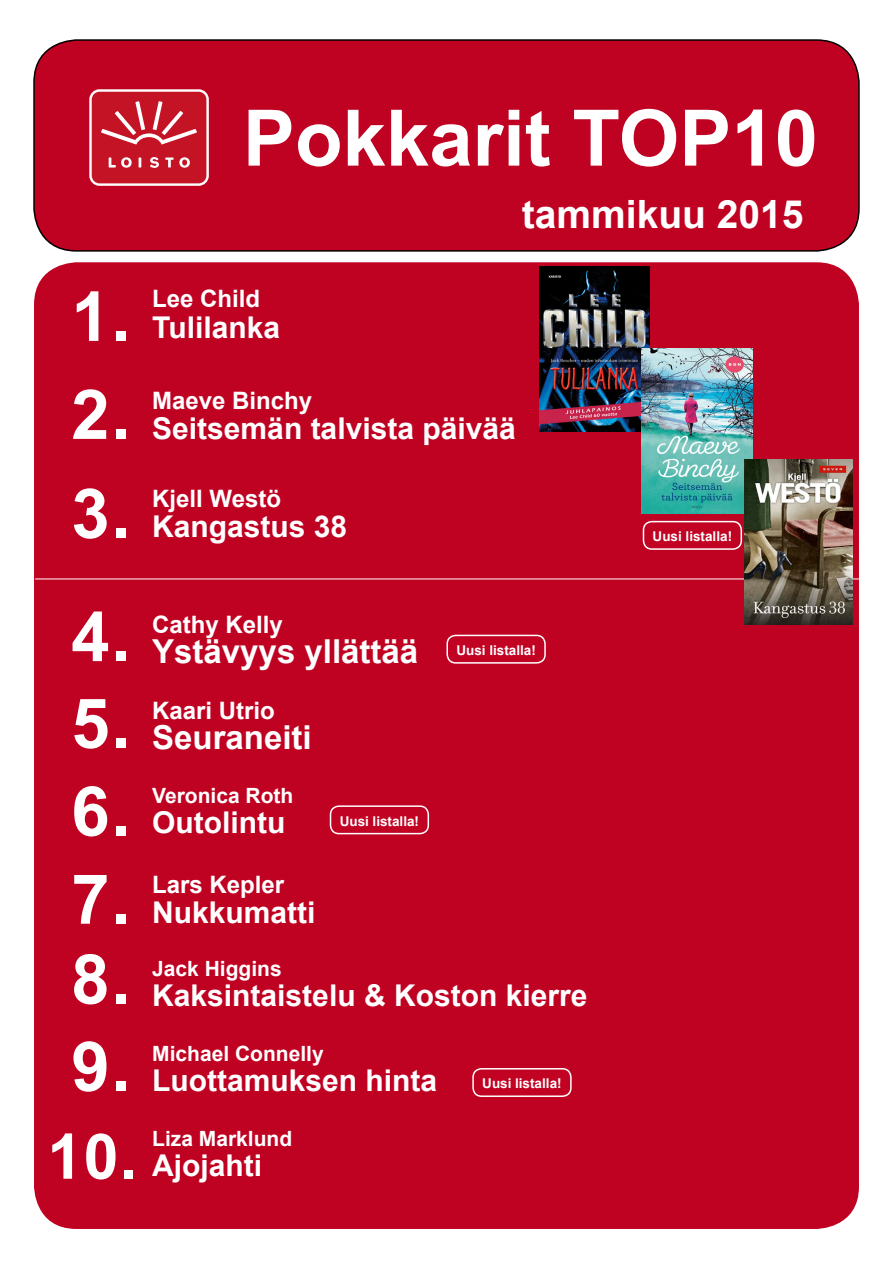
<style>
.page{position:relative;width:893px;height:1263px;background:#fff}
.page>*{position:absolute;margin:0;border:0;box-sizing:border-box;transform-origin:0 0}
.uusilistalla{font:700 78px "Arial";color:#fff}
.t1{font:700 69px "Arial";color:#fff}
.t2{font:700 63px "Arial";color:#fff}
.t3{font:700 39px "Arial";color:#fff}
.t4{font:700 33px "Arial";color:#fff}
.t5{font:700 30px "Arial";color:#fff}
.t6{font:700 24px "Arial";color:#fff}
.t7{font:700 21px "Arial";color:#fff}
.uusilistalla-2{font:700 13.5px "Arial";color:#fff}
</style>
<div class="page">
<div style="left:34px;top:40px;width:825px;height:211px;background:#c00222;border-radius:43px"></div>
<div style="left:33px;top:39px;width:827px;height:213px;border:2px solid #020000;border-radius:43px"></div>
<div style="left:34px;top:262px;width:825px;height:967px;background:#c00222;border-radius:43px"></div>
<div style="left:91px;top:91px;width:117px;height:94px;background:#c41324;border-radius:9px"></div>
<div style="left:89px;top:89px;width:120px;height:97px;border:2px solid #fff;border-radius:9px"></div>
<svg style="left:109px;top:157px;width:23px;height:11px"></svg>
<svg style="left:139px;top:157px;width:2px;height:11px"></svg>
<svg style="left:150px;top:157px;width:9px;height:11px"></svg>
<svg style="left:165px;top:157px;width:25px;height:11px"></svg>
<svg style="left:101px;top:101px;width:96px;height:44px"></svg>
<img style="left:540px;top:267px;width:110px;height:165px">
<img style="left:641px;top:349px;width:112px;height:165px">
<hr style="left:35px;top:579px;width:824px;height:1px;background:#fff">
<div style="left:330px;top:805px;width:99px;height:29px;border:2px solid #fff;border-radius:9px"></div>
<img style="left:744px;top:460px;width:108px;height:164px">
<div style="left:643px;top:521px;width:99px;height:29px;border:2px solid #fff;border-radius:9px"></div>
<div style="left:446px;top:635px;width:100px;height:29px;border:2px solid #fff;border-radius:9px"></div>
<div style="left:472px;top:1068px;width:100px;height:29px;border:2px solid #fff;border-radius:9px"></div>
<p class="t1" style="left:71px;top:271px;width:60px">1.</p>
<p class="t1" style="left:71px;top:369px;width:60px">2.</p>
<p class="t1" style="left:71px;top:468px;width:60px">3.</p>
<p class="uusilistalla" style="left:243px;top:86px;width:577px">Pokkarit TOP10</p>
<p class="t6" style="left:152px;top:283px;width:110px">Lee Child</p>
<p class="t5" style="left:152px;top:307px;width:129px">Tulilanka</p>
<p class="t3" style="left:522px;top:188px;width:283px">tammikuu 2015</p>
<p class="t6" style="left:152px;top:384px;width:162px">Maeve Binchy</p>
<p class="t5" style="left:152px;top:408px;width:365px">Seitsemän talvista päivää</p>
<p class="t6" style="left:152px;top:483px;width:130px">Kjell Westö</p>
<p class="t5" style="left:152px;top:507px;width:197px">Kangastus 38</p>
<p class="uusilistalla-2" style="left:653px;top:527px;width:81px">Uusi listalla!</p>
<p class="t1" style="left:71px;top:591px;width:60px">4.</p>
<p class="t1" style="left:71px;top:678px;width:60px">5.</p>
<p class="t1" style="left:71px;top:765px;width:60px">6.</p>
<p class="t1" style="left:71px;top:853px;width:60px">7.</p>
<p class="t1" style="left:71px;top:933px;width:60px">8.</p>
<p class="t1" style="left:71px;top:1020px;width:60px">9.</p>
<p class="t2" style="left:47px;top:1114px;width:92px">10.</p>
<p class="t6" style="left:152px;top:608px;width:132px">Cathy Kelly</p>
<p class="t4" style="left:152px;top:629px;width:267px">Ystävyys yllättää</p>
<p class="t6" style="left:152px;top:695px;width:124px">Kaari Utrio</p>
<p class="t4" style="left:152px;top:715px;width:161px">Seuraneiti</p>
<p class="t7" style="left:152px;top:782px;width:143px">Veronica Roth</p>
<p class="t5" style="left:152px;top:802px;width:135px">Outolintu</p>
<p class="t6" style="left:152px;top:869px;width:134px">Lars Kepler</p>
<p class="t5" style="left:152px;top:893px;width:165px">Nukkumatti</p>
<p class="uusilistalla-2" style="left:340px;top:812px;width:81px">Uusi listalla!</p>
<p class="uusilistalla-2" style="left:456px;top:641px;width:81px">Uusi listalla!</p>
<p class="t7" style="left:152px;top:954px;width:131px">Jack Higgins</p>
<p class="t5" style="left:152px;top:975px;width:437px">Kaksintaistelu &amp; Koston kierre</p>
<p class="t7" style="left:152px;top:1040px;width:173px">Michael Connelly</p>
<p class="t5" style="left:152px;top:1060px;width:287px">Luottamuksen hinta</p>
<p class="t7" style="left:152px;top:1125px;width:142px">Liza Marklund</p>
<p class="t5" style="left:152px;top:1146px;width:112px">Ajojahti</p>
<p class="uusilistalla-2" style="left:482px;top:1074px;width:81px">Uusi listalla!</p>
</div>
